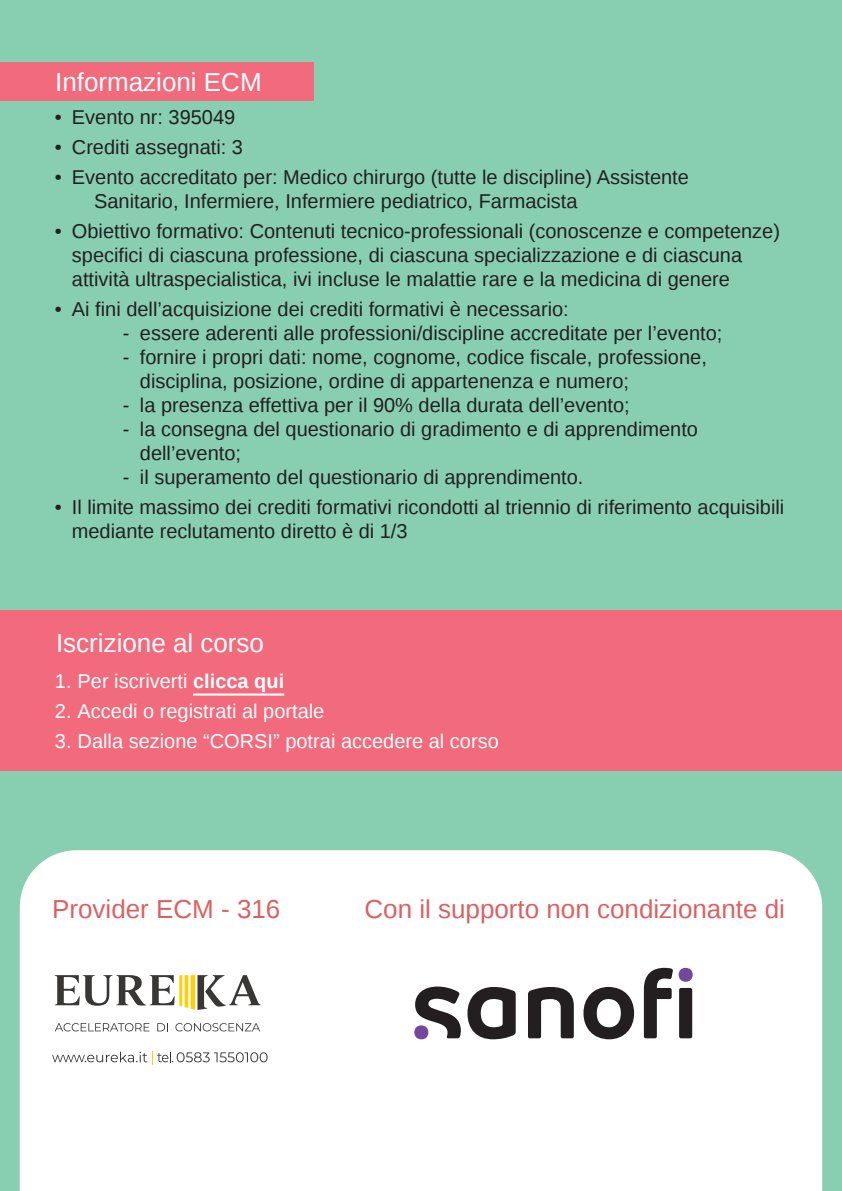
<style>
.page{position:relative;width:842px;height:1191px;background:#88ceb0}
.page>*{position:absolute;margin:0;border:0;box-sizing:border-box;transform-origin:0 0}
.t1{font:26px "Liberation Sans";color:#dc6060}
.t2{font:26px "Liberation Sans";color:#fff}
.t3{font:20px/24px "Liberation Sans";color:#231f20}
.t4{font:20px "Liberation Sans";color:#fff}
.s1{font-weight:700}
</style>
<div class="page">
<div style="left:20px;top:850px;width:802px;height:341px;background:#fff"></div>
<div style="left:49px;top:893px;width:234px;height:35px;background:#fff"></div>
<svg style="left:55px;top:975px;width:205px;height:35px;background:#c3c0b6"></svg>
<svg style="left:55px;top:1023px;width:94px;height:8px"></svg>
<svg style="left:157px;top:1023px;width:11px;height:8px"></svg>
<svg style="left:175px;top:1023px;width:85px;height:8px"></svg>
<svg style="left:52px;top:1051px;width:216px;height:14px;background:#dddddc"></svg>
<svg style="left:467px;top:987px;width:49px;height:52px;background:#706d6e"></svg>
<svg style="left:415px;top:986px;width:46px;height:52px;background:#868484"></svg>
<svg style="left:528px;top:987px;width:46px;height:51px;background:#747172"></svg>
<svg style="left:583px;top:987px;width:51px;height:52px;background:#7c7a7a"></svg>
<div style="left:679px;top:988px;width:13px;height:50px;background:#231f20;border-radius:2px"></div>
<svg style="left:644px;top:967px;width:29px;height:71px;background:#828080"></svg>
<div style="left:414px;top:1025px;width:14px;height:14px;background:#73479c;border-radius:50%"></div>
<div style="left:679px;top:967px;width:14px;height:14px;background:#73479c;border-radius:50%"></div>
<div style="left:0;top:62px;width:313px;height:39px;background:#f16b7c"></div>
<div style="left:0;top:610px;width:842px;height:161px;background:#f16b7c"></div>
<hr style="left:193px;top:693px;width:91px;height:2px;background:#fff">
<h1 class="t2" style="left:55px;top:68px;width:208px">Informazioni ECM</h1>
<p class="t3" style="left:55px;top:106px;width:182px">• Evento nr: 395049</p>
<p class="t3" style="left:55px;top:136px;width:190px">• Crediti assegnati: 3</p>
<p class="t3" style="left:94px;top:166px;width:596px;text-indent:-39px">• Evento accreditato per: Medico chirurgo (tutte le discipline) Assistente<br>Sanitario, Infermiere, Infermiere pediatrico, Farmacista</p>
<p class="t3" style="left:72px;top:220px;width:710px;text-indent:-17px">• Obiettivo formativo: Contenuti tecnico-professionali (conoscenze e competenze) specifici di ciascuna professione, di ciascuna specializzazione e di ciascuna attività ultraspecialistica, ivi incluse le malattie rare e la medicina di genere</p>
<p class="t3" style="left:55px;top:298px;width:515px">• Ai fini dell’acquisizione dei crediti formativi è necessario:</p>
<p class="t3" style="left:123px;top:322px;width:601px">- essere aderenti alle professioni/discipline accreditate per l’evento;</p>
<p class="t3" style="left:140px;top:346px;width:568px;text-indent:-17px">- fornire i propri dati: nome, cognome, codice fiscale, professione, disciplina, posizione, ordine di appartenenza e numero;</p>
<p class="t3" style="left:123px;top:394px;width:508px">- la presenza effettiva per il 90% della durata dell’evento;</p>
<p class="t3" style="left:140px;top:418px;width:560px;text-indent:-17px">- la consegna del questionario di gradimento e di apprendimento dell’evento;</p>
<p class="t3" style="left:123px;top:466px;width:462px">- il superamento del questionario di apprendimento.</p>
<p class="t3" style="left:72px;top:496px;width:714px;text-indent:-17px">• Il limite massimo dei crediti formativi ricondotti al triennio di riferimento acquisibili mediante reclutamento diretto è di 1/3</p>
<h1 class="t2" style="left:56px;top:628px;width:210px">Iscrizione al corso</h1>
<p class="t4" style="left:55px;top:670px;width:231px">1. Per iscriverti <span class="s1">clicca qui</span></p>
<p class="t4" style="left:55px;top:700px;width:271px">2. Accedi o registrati al portale</p>
<p class="t4" style="left:55px;top:730px;width:445px">3. Dalla sezione “CORSI” potrai accedere al corso</p>
<h1 class="t1" style="left:52px;top:894px;width:230px">Provider ECM - 316</h1>
<h1 class="t1" style="left:364px;top:894px;width:422px">Con il supporto non condizionante di</h1>
</div>
